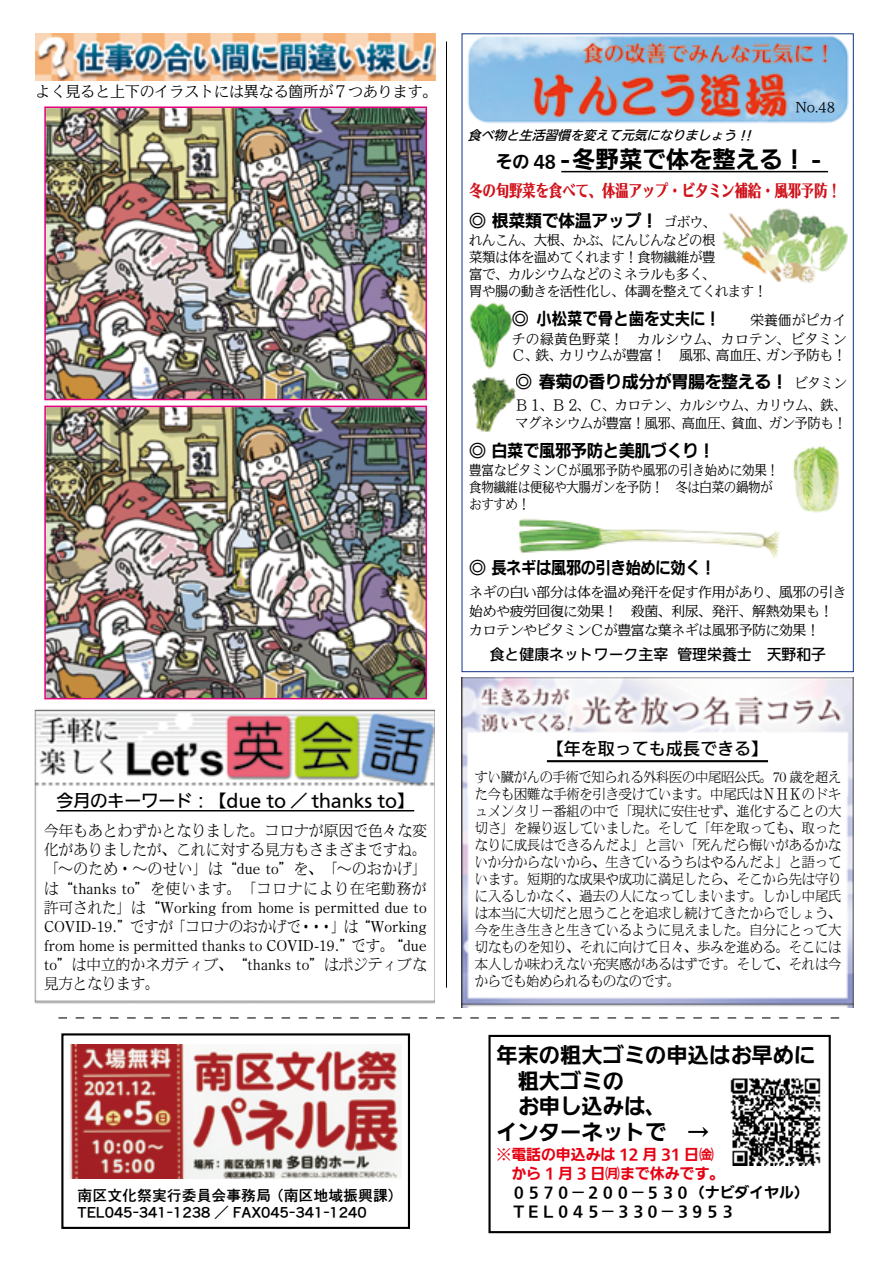
<style>
.page{position:relative;width:893px;height:1263px;background:#fff}
.page>*{position:absolute;margin:0;border:0;box-sizing:border-box;transform-origin:0 0}
.t1{font:700 23.4px "Iwa UD Go Dsp Pro";color:#000}
.t2{font:700 21.3px/25.5px "Iwa UD Go Dsp Pro";color:#000}
.t3{font:700 16.95px "Iwa N Go Pro";letter-spacing:-.025em;color:#000}
.t4{font:800 16.95px "Iwa Min Go Pro";letter-spacing:-.025em;color:#d0121b;scale:.8 1}
.t5{font:500 16.95px "Iwa UD Go Dsp Pro";color:#000}
.t6{font:700 16.95px "Iwa N Go Pro";letter-spacing:.005em;color:#000}
.t7{font:500 16.95px "Iwa UD Go Hon Pro";color:#000}
.t8{font:700 14.85px/17px "Iwa Go O Kn Pro";color:#000}
.t9{font:700 14.85px/19.2px "Iwa UD Go Dsp Pro";color:#000}
.t10{font:700 14.85px/19.2px "Iwa UD Go Dsp Pro";color:#e60012}
.t11{font:100 14.85px "Iwa UD Min Pro";color:#000}
.t12{font:500 14.85px "Iwa UD Go Hon Pro";color:#000}
.t13{font:100 14.4px/19.2px "Iwa M News Pro";color:#000;text-align:justify}
.t14{font:100 13.8px/17px "SUD Min IWA";letter-spacing:-.025em;color:#000;scale:.96 1}
.t15{font:100 13.8px/19.2px "SUD Min IWA";letter-spacing:-.025em;color:#000}
.t16{font:100 13.8px/17px "SUD Min IWA";letter-spacing:-.025em;color:#000;scale:.9 1}
.t17{font:100 13.8px/15.9px "SUD Min IWA";letter-spacing:.03em;color:#000}
.t18{font:100 13.35px/17px "Iwa M News Pro";letter-spacing:-.005em;color:#000;text-align:justify}
.t19{font:italic 500 12.75px "Iwa UD Go Hon Pro";color:#000}
.t20{font:100 12.75px "Iwa UD Min Pro";color:#000}
.s1{font-size:16.95px}
.s2{font-size:25.5px}
.s3{font-family:"SUD Min IWA";font-weight:100;font-size:13.8px}
</style>
<div class="page">
<img style="left:467px;top:36px;width:382px;height:87px">
<img style="left:462px;top:678px;width:391px;height:329px">
<svg style="left:58px;top:1017px;width:781px;height:1px"></svg>
<img style="left:36px;top:34px;width:399px;height:47px">
<hr style="left:446px;top:41px;width:1px;height:947px;background:#000">
<img style="left:47px;top:109px;width:377px;height:288px">
<div style="left:44px;top:106px;width:383px;height:294px;border:2px solid #e4007f"></div>
<img style="left:46px;top:408px;width:379px;height:289px">
<div style="left:44px;top:406px;width:383px;height:293px;border:1px solid #e4007f"></div>
<img style="left:36px;top:711px;width:398px;height:292px">
<div style="left:34px;top:709px;width:402px;height:296px;border:1px solid #fff"></div>
<hr style="left:57px;top:810px;width:357px;height:1px;background:#000">
<hr style="left:547px;top:760px;width:221px;height:2px;background:#000">
<div style="left:488px;top:1035px;width:343px;height:198px;border:2px solid #000"></div>
<div style="left:61px;top:1033px;width:349px;height:196px;border:2px solid #000"></div>
<hr style="left:561px;top:171px;width:267px;height:1px;background:#000">
<img style="left:722px;top:208px;width:126px;height:74px">
<img style="left:470px;top:302px;width:42px;height:67px">
<img style="left:473px;top:377px;width:42px;height:55px">
<img style="left:793px;top:446px;width:47px;height:67px">
<img style="left:518px;top:519px;width:262px;height:40px">
<img style="left:70px;top:1044px;width:332px;height:135px">
<img style="left:730px;top:1078px;width:91px;height:87px">
<p class="t11" style="left:36px;top:80px;width:403px">よく見ると上下のイラストには異なる箇所が７つあります。</p>
<p class="t5" style="left:57px;top:787px;width:359px">今月のキーワード：【due to ／ thanks to】</p>
<p class="t13" style="left:44px;top:821px;width:384px">今年もあとわずかとなりました。コロナが原因で色々な変化がありましたが、これに対する見方もさまざまですね。「～のため・～のせい」は“due to”を、「～のおかげ」は“thanks to”を使います。「コロナにより在宅勤務が許可された」は“Working from home is permitted due to COVID-19.”ですが「コロナのおかげで・・・」は“Working from home is permitted thanks to COVID-19.”です。“due to”は中立的かネガティブ、“thanks to”はポジティブな見方となります。</p>
<p class="t8" style="left:78px;top:1185px;width:327px">南区文化祭実行委員会事務局（南区地域振興課）<br>TEL045-341-1238 ／ FAX045-341-1240</p>
<p class="t20" style="left:795px;top:97px;width:41px">No.48</p>
<p class="t19" style="left:468px;top:126px;width:290px">食べ物と生活習慣を変えて元気になりましょう !!</p>
<h1 class="t1" style="left:496px;top:142px;width:326px"><span class="s1">その 48</span> <span class="s2">-</span>冬野菜で体を整える！ <span class="s2">-</span></h1>
<p class="t4" style="left:469px;top:181px;width:466px">冬の旬野菜を食べて、体温アップ・ビタミン補給・風邪予防！</p>
<p class="t3" style="left:469px;top:208px;width:248px">◎ 根菜類で体温アップ！ <span class="s3">ゴボウ、</span></p>
<p class="t14" style="left:469px;top:233px;width:312px">れんこん、大根、かぶ、にんじんなどの根<br>菜類は体を温めてくれます！食物繊維が豊<br>富で、カルシウムなどのミネラルも多く、<br>胃や腸の動きを活性化し、体調を整えてくれます！</p>
<p class="t6" style="left:512px;top:306px;width:336px">◎ 小松菜で骨と歯を丈夫に！　　<span class="s3">栄養価がピカイ</span></p>
<p class="t17" style="left:512px;top:332px;width:336px">チの緑黄色野菜！　カルシウム、カロテン、ビタミン<br>Ｃ、鉄、カリウムが豊富！　風邪、高血圧、ガン予防も！</p>
<p class="t3" style="left:515px;top:370px;width:333px">◎ 春菊の香り成分が胃腸を整える！ <span class="s3">ビタミン</span></p>
<p class="t14" style="left:515px;top:397px;width:347px;line-height:18.1px">Ｂ 1、Ｂ 2、Ｃ、カロテン、カルシウム、カリウム、鉄、マグネシウムが豊富！風邪、高血圧、貧血、ガン予防も！</p>
<p class="t3" style="left:469px;top:438px;width:247px">◎ 白菜で風邪予防と美肌づくり！</p>
<p class="t16" style="left:469px;top:462px;width:359px">豊富なビタミンＣが風邪予防や風邪の引き始めに効果！　食物繊維は便秘や大腸ガンを予防！　冬は白菜の鍋物が<br>おすすめ！</p>
<p class="t3" style="left:469px;top:555px;width:248px">◎ 長ネギは風邪の引き始めに効く！</p>
<p class="t15" style="left:469px;top:583px;width:379px">ネギの白い部分は体を温め発汗を促す作用があり、風邪の引き始めや疲労回復に効果！　殺菌、利尿、発汗、解熱効果も！カロテンやビタミンＣが豊富な葉ネギは風邪予防に効果！</p>
<p class="t12" style="left:490px;top:643px;width:338px">食と健康ネットワーク主宰 管理栄養士　天野和子</p>
<p class="t7" style="left:547px;top:736px;width:223px">【年を取っても成長できる】</p>
<p class="t18" style="left:475px;top:768px;width:368px">すい臓がんの手術で知られる外科医の中尾昭公氏。70 歳を超えた今も困難な手術を引き受けています。中尾氏はＮＨＫのドキュメンタリー番組の中で「現状に安住せず、進化することの大切さ」を繰り返していました。そして「年を取っても、取ったなりに成長はできるんだよ」と言い「死んだら悔いがあるかないか分からないから、生きているうちはやるんだよ」と語っています。短期的な成果や成功に満足したら、そこから先は守りに入るしかなく、過去の人になってしまいます。しかし中尾氏は本当に大切だと思うことを追求し続けてきたからでしょう、今を生き生きと生きているように見えました。自分にとって大切なものを知り、それに向けて日々、歩みを進める。そこには本人しか味わえない充実感があるはずです。そして、それは今からでも始められるものなのです。</p>
<h2 class="t2" style="left:496px;top:1043px;width:320px">年末の粗大ゴミの申込はお早めに　粗大ゴミの<br>　お申し込みは、<br>インターネットで　→</h2>
<p class="t10" style="left:496px;top:1145px;width:229px">※電話の申込みは 12 月 31 日㈮　から 1 月 3 日㈪まで休みです。</p>
<p class="t9" style="left:496px;top:1183px;width:314px">　０５７０－２００－５３０（ナビダイヤル）　ＴＥＬ０４５－３３０－３９５３</p>
</div>
